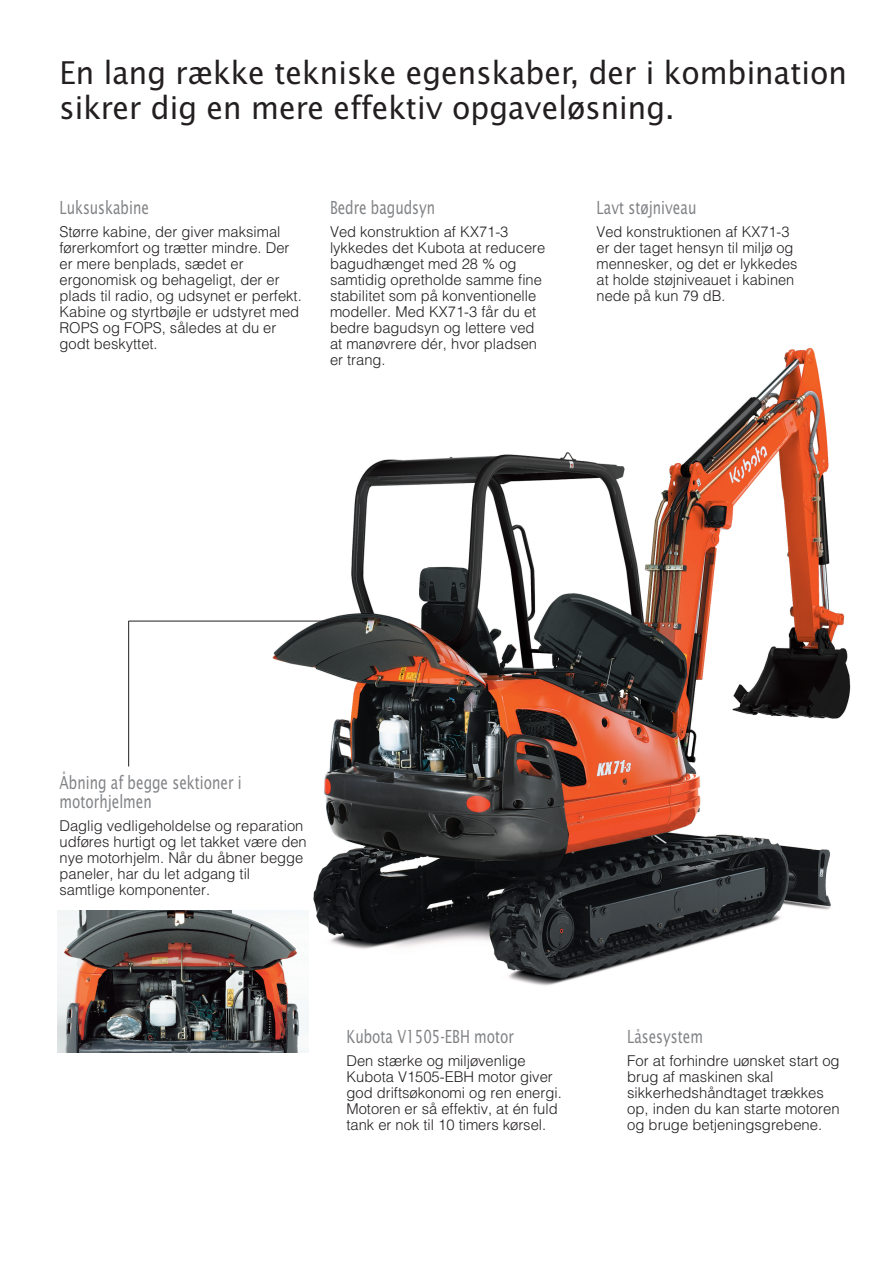
<style>
.page{position:relative;width:891px;height:1272px;background:#fff}
.page>*{position:absolute;margin:0;border:0;box-sizing:border-box;transform-origin:0 0}
.t1{font:31.5px/34.5px "Lucida Sans";color:#231f20;scale:.95 1}
.t2{font:18.15px/19.2px "Lucida Sans";color:#808285;scale:.75 1}
.t3{font:300 14.85px/15.9px "Helvetica";color:#231f20}
</style>
<div class="page">
<img style="left:257px;top:347px;width:594px;height:639px">
<hr style="left:128px;top:621px;width:1px;height:145px;background:#231f20">
<hr style="left:129px;top:621px;width:234px;height:1px;background:#231f20">
<img style="left:58px;top:911px;width:250px;height:142px">
<h1 class="t1" style="left:59px;top:58px;width:831px">En lang række tekniske egenskaber, der i kombination sikrer dig en mere effektiv opgaveløsning.</h1>
<p class="t2" style="left:59px;top:199px;width:121px">Luksuskabine</p>
<p class="t3" style="left:59px;top:225px;width:244px">Større kabine, der giver maksimal førerkomfort og trætter mindre. Der er mere benplads, sædet er ergonomisk og behageligt, der er plads til radio, og udsynet er perfekt.<br>Kabine og styrtbøjle er udstyret med<br>ROPS og FOPS, således at du er godt beskyttet.</p>
<p class="t2" style="left:330px;top:199px;width:142px">Bedre bagudsyn</p>
<p class="t3" style="left:330px;top:225px;width:217px">Ved konstruktion af KX71-3 lykkedes det Kubota at reducere bagudhænget med 28 % og samtidig opretholde samme fine stabilitet som på konventionelle modeller. Med KX71-3 får du et bedre bagudsyn og lettere ved at manøvrere dér, hvor pladsen er trang.</p>
<p class="t2" style="left:597px;top:199px;width:135px">Lavt støjniveau</p>
<p class="t3" style="left:597px;top:225px;width:202px">Ved konstruktionen af KX71-3 er der taget hensyn til miljø og mennesker, og det er lykkedes at holde støjniveauet i kabinen nede på kun 79 dB.</p>
<p class="t2" style="left:59px;top:774px;width:245px">Åbning af begge sektioner i motorhjelmen</p>
<p class="t3" style="left:59px;top:819px;width:249px">Daglig vedligeholdelse og reparation udføres hurtigt og let takket være den nye motorhjelm. Når du åbner begge paneler, har du let adgang til samtlige komponenter.</p>
<p class="t2" style="left:346px;top:1028px;width:225px">Kubota V1505-EBH motor</p>
<p class="t3" style="left:346px;top:1055px;width:217px">Den stærke og miljøvenlige<br>Kubota V1505-EBH motor giver god driftsøkonomi og ren energi.<br>Motoren er så effektiv, at én fuld tank er nok til 10 timers kørsel.</p>
<p class="t2" style="left:627px;top:1028px;width:103px">Låsesystem</p>
<p class="t3" style="left:627px;top:1055px;width:214px">For at forhindre uønsket start og brug af maskinen skal sikkerhedshåndtaget trækkes op, inden du kan starte motoren og bruge betjeningsgrebene.</p>
</div>
